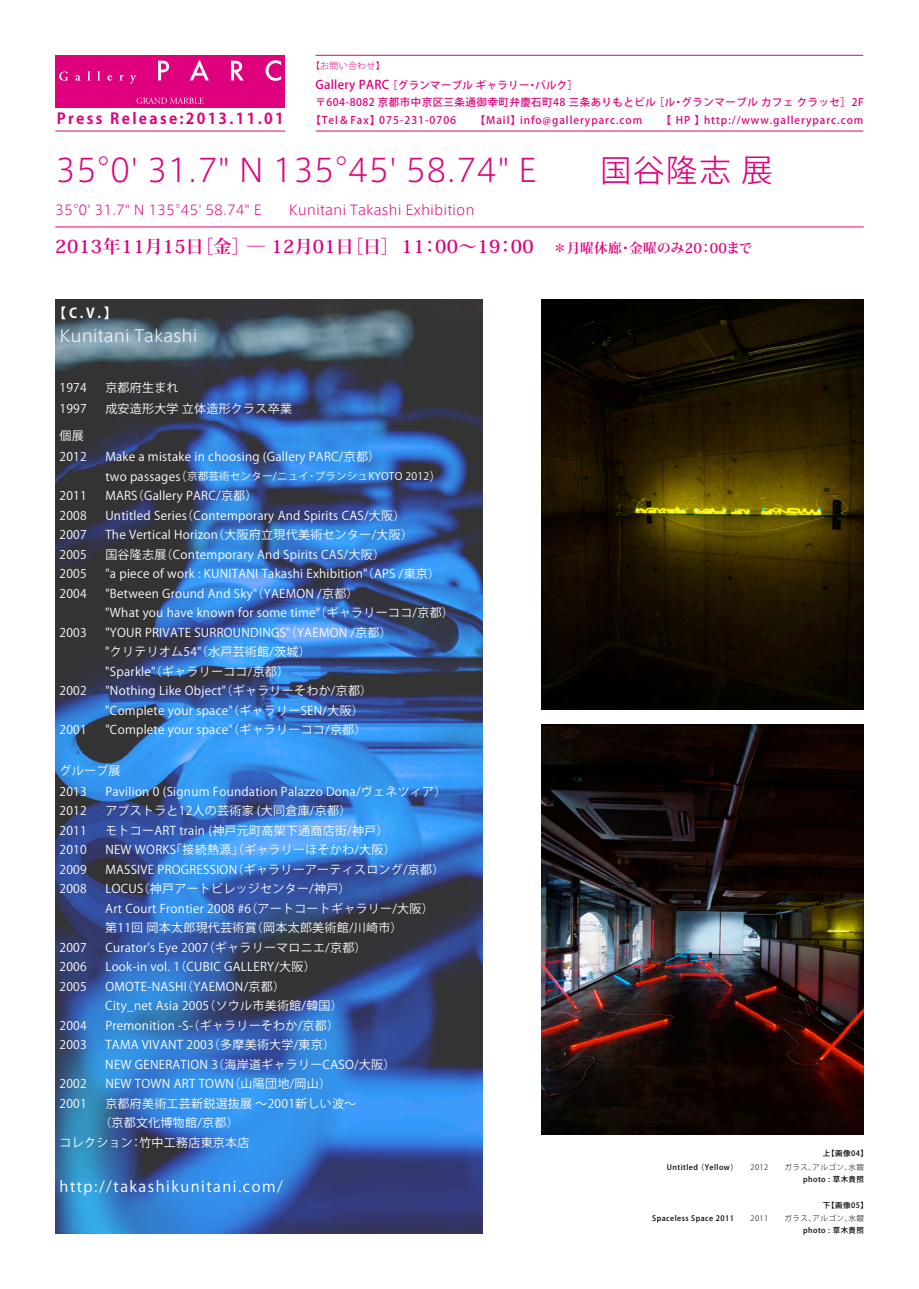
<style>
.page{position:relative;width:919px;height:1289px;background:#fff}
.page>*{position:absolute;margin:0;border:0;box-sizing:border-box;transform-origin:0 0}
.t1{font:300 31.5px "Axis Std";color:#de007d}
.t2{font:700 18px "Koz Min Pr 6 N";letter-spacing:.035em;color:#de007d}
.t3{font:300 16.5px "Axis Std";color:#fff}
.t4{font:15px "Koz Go Pro";letter-spacing:.1em;color:#fff}
.t5{font:700 15px "Koz Go Pro";letter-spacing:.155em;color:#de007d}
.t6{font:300 13.5px "Axis Std";color:#de007d}
.t7{font:700 13.5px "Koz Go Pro";color:#fff}
.t8{font:12px/19.5px "Koz Go Pro";letter-spacing:.02em;color:#fff}
.t9{font:500 10.5px "Koz Go Pro";letter-spacing:.09em;color:#de007d}
.t10{font:500 10.5px "Koz Go Pro";letter-spacing:.045em;color:#de007d}
.t11{font:10.5px "Koz Go Pro";letter-spacing:.02em;color:#fff}
.t12{font:500 10.5px "Koz Go Pro";letter-spacing:.025em;color:#de007d}
.t13{font:300 9px "Koz Go Pro";letter-spacing:.025em;color:#de007d}
.t14{font:500 7.5px/13.5px "Koz Go Pro";letter-spacing:.06em;color:#000}
.s1{font-size:12px}
.s2{font-size:13.5px}
.s3{font-weight:300}
</style>
<div class="page">
<img style="left:55px;top:299px;width:427px;height:934px">
<div style="left:55px;top:55px;width:230px;height:53px;background:#de007d"></div>
<svg style="left:59px;top:72px;width:9px;height:9px"></svg>
<svg style="left:75px;top:75px;width:6px;height:6px"></svg>
<svg style="left:87px;top:71px;width:3px;height:9px"></svg>
<svg style="left:97px;top:71px;width:3px;height:9px"></svg>
<svg style="left:107px;top:75px;width:5px;height:6px"></svg>
<svg style="left:119px;top:75px;width:5px;height:5px"></svg>
<svg style="left:130px;top:75px;width:6px;height:9px"></svg>
<svg style="left:158px;top:61px;width:11px;height:19px"></svg>
<svg style="left:190px;top:59px;width:19px;height:21px"></svg>
<svg style="left:231px;top:61px;width:13px;height:19px"></svg>
<svg style="left:265px;top:60px;width:16px;height:21px"></svg>
<svg style="left:136px;top:98px;width:68px;height:6px"></svg>
<hr style="left:55px;top:226px;width:808px;height:1px;background:#de007d">
<hr style="left:55px;top:131px;width:230px;height:1px;background:#de007d">
<hr style="left:315px;top:131px;width:548px;height:1px;background:#de007d">
<hr style="left:315px;top:55px;width:548px;height:1px;background:#de007d">
<img style="left:542px;top:299px;width:321px;height:410px">
<img style="left:542px;top:724px;width:321px;height:410px">
<p class="t13" style="left:311px;top:59px;width:75px">【お問い合わせ】</p>
<p class="t12" style="left:315px;top:78px;width:264px"><span class="s1">Gallery PARC</span> ［グランマーブル ギャラリー・パルク］</p>
<p class="t10" style="left:315px;top:95px;width:549px">〒604-8082 京都市中京区三条通御幸町弁慶石町48 三条ありもとビル ［ル・グランマーブル カフェ クラッセ］ 2F</p>
<p class="t9" style="left:310px;top:113px;width:554px">【Tel＆Fax】075-231-0706　　【Mail】info@galleryparc.com　　【 HP 】http://www.galleryparc.com</p>
<h1 class="t1" style="left:55px;top:147px;width:718px">35°0' 31.7" N 135°45' 58.74" E　　国谷隆志 展</h1>
<p class="t6" style="left:55px;top:200px;width:421px">35°0' 31.7" N 135°45' 58.74" E　　Kunitani Takashi Exhibition</p>
<h2 class="t2" style="left:55px;top:236px;width:698px">2013年11月15日［金］─ 12月01日［日］ 11：00～19：00　<span class="s2">＊月曜休廊・金曜のみ20：00まで</span></h2>
<p class="t5" style="left:57px;top:109px;width:228px">Press Release:2013.11.01</p>
<p class="t7" style="left:53px;top:304px;width:66px">【C.V.】</p>
<h3 class="t3" style="left:60px;top:323px;width:139px">Kunitani Takashi</h3>
<p class="t8" style="left:60px;top:378px;width:29px">1974</p>
<p class="t8" style="left:105px;top:378px;width:75px">京都府生まれ</p>
<p class="t8" style="left:60px;top:399px;width:29px">1997</p>
<p class="t8" style="left:105px;top:399px;width:188px">成安造形大学 立体造形クラス卒業</p>
<p class="t8" style="left:60px;top:425px;width:29px;line-height:21px">個展<br>2012</p>
<p class="t8" style="left:105px;top:447px;width:276px">Make a mistake in choosing (Gallery PARC/京都）</p>
<p class="t11" style="left:105px;top:469px;width:337px"><span class="s1">two passages（</span>京都芸術センター/ニュイ･ブランシュKYOTO 2012<span class="s1">）</span></p>
<p class="t8" style="left:60px;top:486px;width:29px">2011</p>
<p class="t8" style="left:105px;top:486px;width:154px">MARS（Gallery PARC/京都）</p>
<p class="t8" style="left:60px;top:505px;width:29px">2008</p>
<p class="t8" style="left:105px;top:505px;width:301px">Untitled Series（Contemporary And Spirits CAS/大阪）</p>
<p class="t8" style="left:60px;top:525px;width:29px">2007</p>
<p class="t8" style="left:105px;top:525px;width:309px">The Vertical Horizon（大阪府立現代美術センター/大阪）</p>
<p class="t8" style="left:60px;top:544px;width:29px">2005</p>
<p class="t8" style="left:105px;top:544px;width:281px">国谷隆志展（Contemporary And Spirits CAS/大阪）</p>
<p class="t8" style="left:60px;top:564px;width:29px">2005</p>
<p class="t8" style="left:105px;top:564px;width:336px">"a piece of work : KUNITANI Takashi Exhibition"（APS /東京）</p>
<p class="t8" style="left:60px;top:583px;width:29px">2004</p>
<p class="t8" style="left:105px;top:583px;width:350px">"Between Ground And Sky"（YAEMON /京都）<br>"What you have known for some time"（ギャラリーココ/京都）</p>
<p class="t8" style="left:60px;top:622px;width:29px">2003</p>
<p class="t8" style="left:105px;top:622px;width:288px">"YOUR PRIVATE SURROUNDINGS"（YAEMON /京都）"クリテリオム54"（水戸芸術館/茨城）<br>"Sparkle"（ギャラリーココ/京都）</p>
<p class="t8" style="left:60px;top:681px;width:29px">2002</p>
<p class="t8" style="left:105px;top:681px;width:268px">"Nothing Like Object"（ギャラリーそわか/京都）"Complete your space"（ギャラリーSEN/大阪）</p>
<p class="t8" style="left:60px;top:720px;width:29px">2001</p>
<p class="t8" style="left:105px;top:720px;width:263px">"Complete your space"（ギャラリーココ/京都）</p>
<p class="t8" style="left:60px;top:760px;width:63px;line-height:21px">グループ展<br>2013</p>
<p class="t8" style="left:105px;top:781px;width:342px">Pavilion 0 (Signum Foundation Palazzo Dona/ヴェネツィア）</p>
<p class="t8" style="left:60px;top:801px;width:29px">2012</p>
<p class="t8" style="left:105px;top:801px;width:247px">アブストラと12人の芸術家 (大同倉庫/京都）</p>
<p class="t8" style="left:60px;top:820px;width:29px">2011</p>
<p class="t8" style="left:105px;top:820px;width:285px">モトコーART train (神戸元町高架下通商店街/神戸）</p>
<p class="t8" style="left:60px;top:840px;width:29px">2010</p>
<p class="t8" style="left:105px;top:840px;width:292px">NEW WORKS「接続熱源」（ギャラリーほそかわ/大阪）</p>
<p class="t8" style="left:60px;top:859px;width:29px">2009</p>
<p class="t8" style="left:105px;top:859px;width:340px">MASSIVE PROGRESSION（ギャラリーアーティスロング/京都）</p>
<p class="t8" style="left:60px;top:879px;width:29px">2008</p>
<p class="t8" style="left:105px;top:879px;width:330px">LOCUS（神戸アートビレッジセンター/神戸）<br>Art Court Frontier 2008 #6（アートコートギャラリー/大阪）第11回 岡本太郎現代芸術賞（岡本太郎美術館/川崎市）</p>
<p class="t8" style="left:60px;top:937px;width:29px">2007</p>
<p class="t8" style="left:105px;top:937px;width:263px">Curator's Eye 2007（ギャラリーマロニエ/京都）</p>
<p class="t8" style="left:60px;top:957px;width:29px">2006</p>
<p class="t8" style="left:105px;top:957px;width:212px">Look-in vol. 1（CUBIC GALLERY/大阪）</p>
<p class="t8" style="left:60px;top:976px;width:29px">2005</p>
<p class="t8" style="left:105px;top:976px;width:239px">OMOTE-NASHI（YAEMON/京都）<br>City_net Asia 2005（ソウル市美術館/韓国）</p>
<p class="t8" style="left:60px;top:1015px;width:29px">2004</p>
<p class="t8" style="left:105px;top:1015px;width:235px">Premonition -S-（ギャラリーそわか/京都）</p>
<p class="t8" style="left:60px;top:1035px;width:29px">2003</p>
<p class="t8" style="left:105px;top:1035px;width:291px">TAMA VIVANT 2003（多摩美術大学/東京）<br>NEW GENERATION 3（海岸道ギャラリーCASO/大阪）</p>
<p class="t8" style="left:60px;top:1074px;width:29px">2002</p>
<p class="t8" style="left:105px;top:1074px;width:227px">NEW TOWN ART TOWN（山陽団地/岡山）</p>
<p class="t8" style="left:60px;top:1093px;width:29px">2001</p>
<p class="t8" style="left:105px;top:1093px;width:252px">京都府美術工芸新鋭選抜展 ～2001新しい波～</p>
<p class="t8" style="left:99px;top:1113px;width:141px">（京都文化博物館/京都）</p>
<p class="t8" style="left:60px;top:1132px;width:191px">コレクション：竹中工務店東京本店</p>
<p class="t4" style="left:60px;top:1176px;width:225px">http://takashikunitani.com/</p>
<p class="t14" style="left:667px;top:1147px;width:202px;text-indent:156px">上【画像04】<br>Untitled （Yellow）　　<span class="s3">2012　　ガラス、アルゴン、水銀</span></p>
<p class="t14" style="left:803px;top:1172px;width:62px">photo : 草木貴照</p>
<p class="t14" style="left:652px;top:1198px;width:217px;text-indent:171px">下【画像05】<br>Spaceless Space 2011　　<span class="s3">2011　　ガラス、アルゴン、水銀</span></p>
<p class="t14" style="left:803px;top:1223px;width:62px">photo : 草木貴照</p>
</div>
